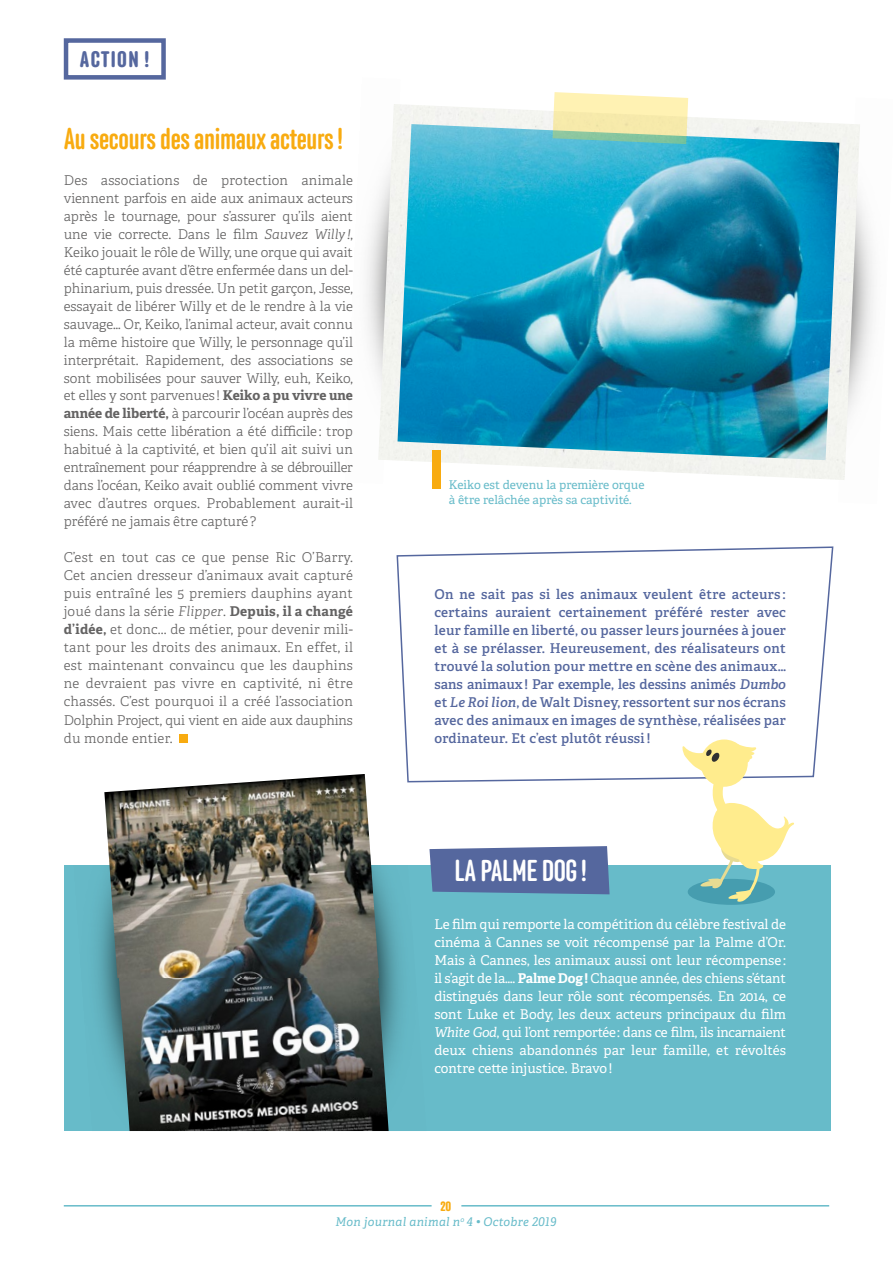
<style>
.page{position:relative;width:893px;height:1263px;background:#fff}
.page>*{position:absolute;margin:0;border:0;box-sizing:border-box;transform-origin:0 0}
.t1{font:500 30.15px "Anchor";letter-spacing:-.01em;color:#fff}
.t2{font:500 30px "Anchor";letter-spacing:-.01em;color:#f8ab10}
.t3{font:600 22.5px "Anchor";letter-spacing:.06em;color:#55679e}
.t4{font:300 13.5px/18px "Adelle";letter-spacing:-.005em;color:#646363;text-align:justify}
.t5{font:13.5px/18px "Adelle";color:#fff;text-align:justify}
.t6{font:600 13.5px/18px "Adelle";letter-spacing:.02em;color:#55679e;text-align:justify}
.t7{font:600 13.5px "Anchor";color:#f8ab10}
.t8{font:12px/14.4px "Adelle";color:#67bbc9}
.t9{font:italic 12px "Adelle";letter-spacing:.03em;color:#67bbc9}
.s1{font-style:italic}
.s2{font-weight:700}
</style>
<div class="page">
<hr style="left:64px;top:1205px;width:368px;height:1px;background:#67bbc9">
<hr style="left:461px;top:1205px;width:368px;height:1px;background:#67bbc9">
<div style="left:180px;top:734px;width:8px;height:8px;background:#f8ab10"></div>
<svg style="left:396px;top:546px;width:438px;height:237px"></svg>
<div style="left:64px;top:38px;width:102px;height:42px;border:4px solid #55679e"></div>
<img style="left:378px;top:104px;width:482px;height:376px">
<img style="left:398px;top:124px;width:441px;height:336px">
<svg style="left:553px;top:92px;width:135px;height:52px;background:#dfe5b3"></svg>
<div style="left:432px;top:451px;width:8px;height:38px;background:#f8ab10"></div>
<div style="left:64px;top:865px;width:766px;height:266px;background:#67bbc9"></div>
<img style="left:111px;top:865px;width:278px;height:266px">
<svg style="left:429px;top:846px;width:181px;height:48px;background:#5c6fa3"></svg>
<svg style="left:688px;top:879px;width:87px;height:26px"></svg>
<svg style="left:682px;top:741px;width:112px;height:161px"></svg>
<img style="left:104px;top:774px;width:275px;height:204px">
<h3 class="t3" style="left:80px;top:46px;width:71px">ACTION !</h3>
<h2 class="t2" style="left:64px;top:121px;width:281px">Au secours des animaux acteurs!</h2>
<p class="t4" style="left:64px;top:171px;width:291px">Des associations de protection animale viennent parfois en aide aux animaux acteurs après le tournage, pour s’assurer qu’ils aient une vie correcte. Dans le film <span class="s1">Sauvez Willy!</span>, Keiko jouait le rôle de Willy, une orque qui avait été capturée avant d’être enfermée dans un del&shy;phinarium, puis dressée. Un petit garçon, Jesse, essayait de libérer Willy et de le rendre à la vie sauvage… Or, Keiko, l’animal acteur, avait connu la même histoire que Willy, le personnage qu’il interprétait. Rapidement, des associations se sont mobilisées pour sauver Willy, euh, Keiko, et elles y sont parvenues ! <span class="s2">Keiko a pu vivre une année de liberté,</span> à parcourir l’océan auprès des siens. Mais cette libération a été difficile: trop habitué à la captivité, et bien qu’il ait suivi un entraînement pour réapprendre à se débrouiller dans l’océan, Keiko avait oublié comment vivre avec d’autres orques. Probablement aurait-il préféré ne jamais être capturé?</p>
<p class="t4" style="left:64px;top:549px;width:291px">C’est en tout cas ce que pense Ric O’Barry.<br>Cet ancien dresseur d’animaux avait capturé puis entraîné les 5 premiers dauphins ayant joué dans la série <span class="s1">Flipper</span>. <span class="s2">Depuis, il a changé d’idée,</span> et donc... de métier, pour devenir mili&shy;tant pour les droits des animaux. En effet, il est maintenant convaincu que les dauphins ne devraient pas vivre en captivité, ni être chassés. C’est pourquoi il a créé l’association Dolphin Project, qui vient en aide aux dauphins du monde entier.</p>
<p class="t8" style="left:449px;top:478px;width:197px">Keiko est devenu la première orque à être relâchée après sa captivité.</p>
<p class="t6" style="left:434px;top:585px;width:353px">On ne sait pas si les animaux veulent être acteurs : certains auraient certainement préféré rester avec leur famille en liberté, ou passer leurs journées à jouer et à se prélasser. Heureusement, des réalisateurs ont trouvé la solution pour mettre en scène des animaux… sans animaux! Par exemple, les dessins animés <span class="s1">Dumbo </span>et <span class="s1">Le Roi lion</span>, de Walt Disney, ressortent sur nos écrans avec des animaux en images de synthèse, réalisées par ordinateur. Et c’est plutôt réussi !</p>
<h1 class="t1" style="left:454px;top:853px;width:135px">LA PALME DOG!</h1>
<p class="t5" style="left:434px;top:916px;width:353px">Le film qui remporte la compétition du célèbre festival de cinéma à Cannes se voit récompensé par la Palme d’Or.<br>Mais à Cannes, les animaux aussi ont leur récompense : il s’agit de la…. <span class="s2">Palme Dog!</span> Chaque année, des chiens s’étant distingués dans leur rôle sont récompensés. En 2014, ce sont Luke et Body, les deux acteurs principaux du film <span class="s1">White God</span>, qui l’ont remportée: dans ce film, ils incarnaient deux chiens abandonnés par leur famille, et révoltés contre cette injustice. Bravo!</p>
<p class="t7" style="left:440px;top:1199px;width:12px">20</p>
<p class="t9" style="left:335px;top:1214px;width:222px">Mon journal animal n<sup>o</sup> 4 • Octobre 2019</p>
</div>
